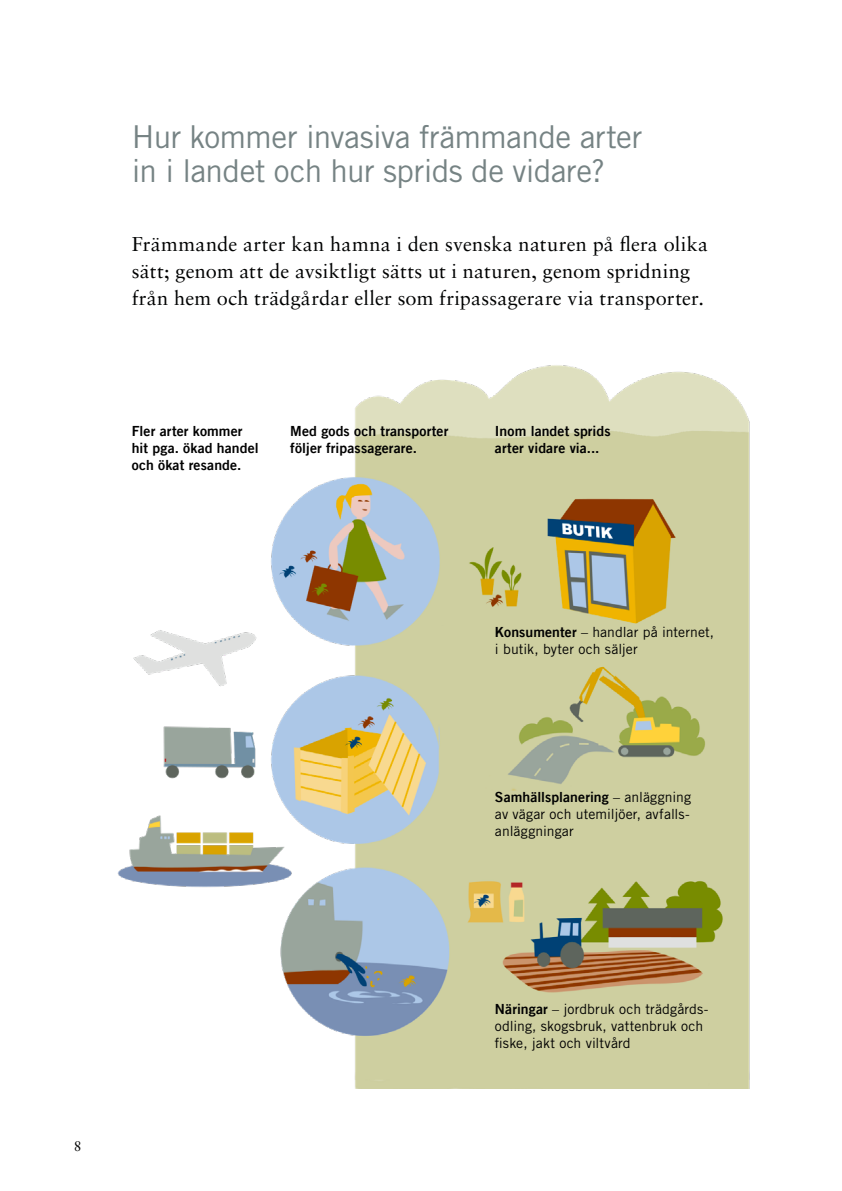
<style>
.page{position:relative;width:842px;height:1191px;background:#fff}
.page>*{position:absolute;margin:0;border:0;box-sizing:border-box;transform-origin:0 0}
.t1{font:31.6px/34px "Trade Gothic LT Std";letter-spacing:-.015em;color:#768384}
.t2{font:20px/27px "Sabon LT Std";letter-spacing:.01em;color:#010202}
.Ingress{font:14px/17px "Trade Gothic LT Std";letter-spacing:.005em;color:#000}
.Ingress-2{font:14px/17px "Trade Gothic LT Bold Two";letter-spacing:.01em;color:#000}
.t3{font:14px "Sabon LT Std";color:#010202}
.s1{font-family:"Trade Gothic LT Bold Two"}
</style>
<div class="page">
<img style="left:117px;top:365px;width:633px;height:724px">
<h1 class="t1" style="left:132px;top:119px;width:512px">Hur kommer invasiva främmande arter in i landet och hur sprids de vidare?</h1>
<p class="t2" style="left:132px;top:230px;width:578px">Främmande arter kan hamna i den svenska naturen på flera olika sätt; genom att de avsiktligt sätts ut i naturen, genom spridning från hem och trädgårdar eller som fripassagerare via transporter.</p>
<p class="Ingress-2" style="left:132px;top:422px;width:128px">Fler arter kommer hit pga. ökad handel och ökat resande.</p>
<p class="Ingress-2" style="left:290px;top:422px;width:160px">Med gods och transporter följer fripassagerare.</p>
<p class="Ingress-2" style="left:495px;top:422px;width:117px">Inom landet sprids arter vidare via...</p>
<p class="Ingress" style="left:495px;top:623px;width:221px"><span class="s1">Konsumenter</span> – handlar på internet, i butik, byter och säljer</p>
<p class="Ingress" style="left:495px;top:788px;width:198px;text-align:justify"><span class="s1">Samhällsplanering</span> – anläggning av vägar och utemiljöer, avfalls&shy;anläggningar</p>
<p class="t3" style="left:74px;top:1137px;width:9px">8</p>
<p class="Ingress" style="left:495px;top:1000px;width:214px"><span class="s1">Näringar</span> – jordbruk och trädgårds&shy;odling, skogsbruk, vattenbruk och fiske, jakt och viltvård</p>
</div>
